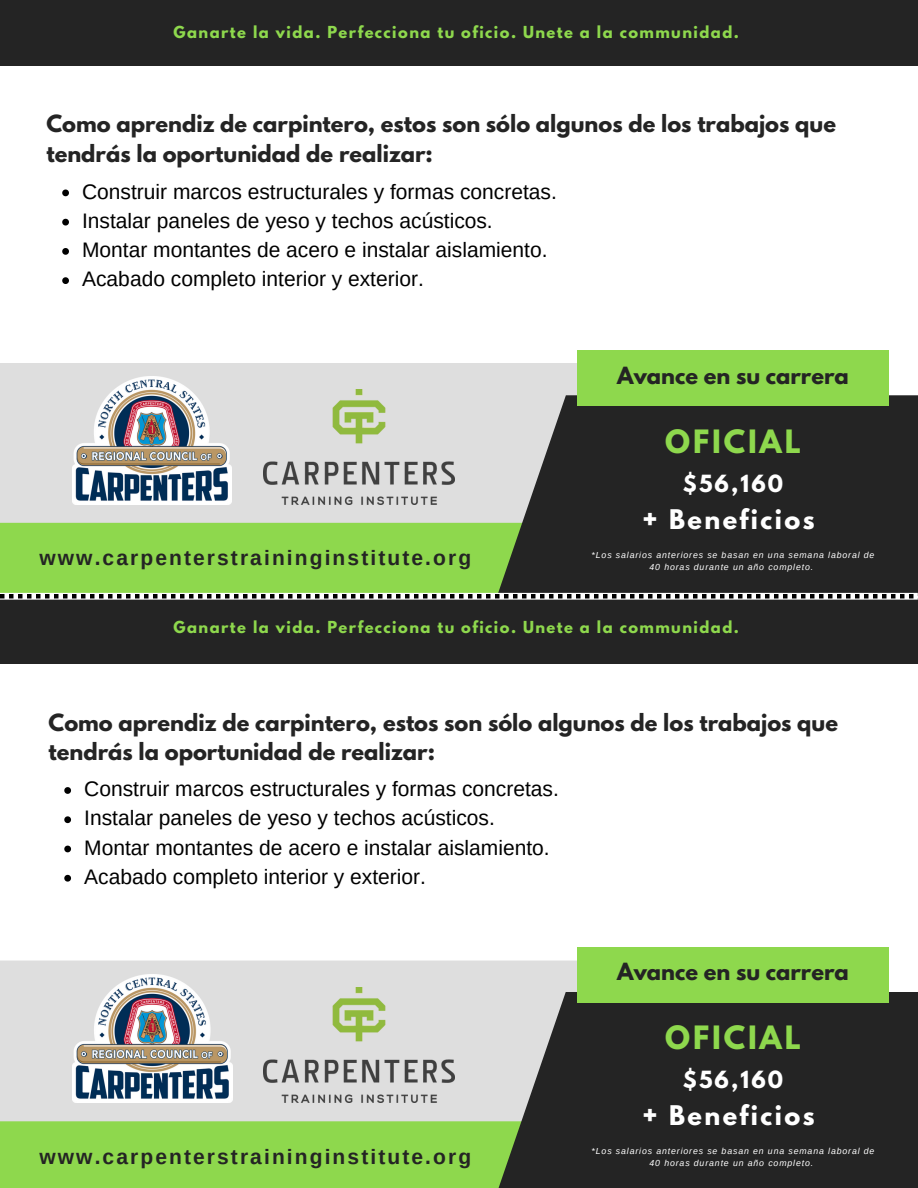
<style>
.page{position:relative;width:918px;height:1188px;background:#fff}
.page>*{position:absolute;margin:0;border:0;box-sizing:border-box;transform-origin:0 0}
.t1{font:700 28.5px "League Spartan";letter-spacing:.1em;color:#8ed84d}
.t2{font:700 24px "League Spartan";letter-spacing:.1em;color:#fff}
.t3{font:21px "Arimo";color:#000}
.t4{font:700 21px/29.2px "League Spartan";color:#242424}
.t5{font:700 21px "Arimo";letter-spacing:.1em;color:#242424}
.t6{font:700 21px "League Spartan";letter-spacing:.1em;color:#fff}
.t7{font:700 14.7px "League Spartan";letter-spacing:.1em;color:#8ed84d}
.t8{font:italic 8.7px/12px "Arimo";letter-spacing:.1em;color:#fff;text-align:center}
</style>
<div class="page">
<div style="left:0;top:363px;width:577px;height:160px;background:#dedede"></div>
<div style="left:0;top:523px;width:497px;height:70px;background:#8ed84d"></div>
<div style="left:0;top:0;width:918px;height:66px;background:#242424"></div>
<div style="left:0;top:961px;width:577px;height:160px;background:#dedede"></div>
<div style="left:0;top:1121px;width:497px;height:67px;background:#8ed84d"></div>
<div style="left:0;top:598px;width:918px;height:66px;background:#242424"></div>
<img style="left:72px;top:974px;width:160px;height:129px">
<img style="left:263px;top:988px;width:192px;height:115px">
<img style="left:72px;top:376px;width:160px;height:128px">
<img style="left:263px;top:390px;width:191px;height:114px">
<svg style="left:62px;top:190px;width:7px;height:6px"></svg>
<svg style="left:62px;top:219px;width:7px;height:7px"></svg>
<svg style="left:62px;top:248px;width:7px;height:7px"></svg>
<svg style="left:62px;top:277px;width:7px;height:7px"></svg>
<svg style="left:64px;top:787px;width:7px;height:7px"></svg>
<svg style="left:64px;top:816px;width:7px;height:7px"></svg>
<svg style="left:64px;top:846px;width:7px;height:6px"></svg>
<svg style="left:64px;top:875px;width:7px;height:7px"></svg>
<svg style="left:497px;top:395px;width:421px;height:198px;background:#333432"></svg>
<div style="left:577px;top:351px;width:312px;height:55px;background:#8ed84d"></div>
<svg style="left:497px;top:992px;width:421px;height:196px;background:#333432"></svg>
<div style="left:577px;top:947px;width:312px;height:55px;background:#8ed84d"></div>
<svg style="left:0;top:593px;width:918px;height:7px"></svg>
<svg style="left:0;top:594px;width:914px;height:4px"></svg>
<p class="t7" style="left:173px;top:25px;width:567px">Ganarte la vida. Perfecciona tu oficio. Unete a la communidad.</p>
<p class="t4" style="left:46px;top:112px;width:791px">Como aprendiz de carpintero, estos son sólo algunos de los trabajos que tendrás la oportunidad de realizar:</p>
<p class="t3" style="left:82px;top:180px;width:476px">Construir marcos estructurales y formas concretas.</p>
<p class="t3" style="left:82px;top:209px;width:412px">Instalar paneles de yeso y techos acústicos.</p>
<p class="t3" style="left:82px;top:238px;width:467px">Montar montantes de acero e instalar aislamiento.</p>
<p class="t3" style="left:82px;top:267px;width:343px">Acabado completo interior y exterior.</p>
<p class="t5" style="left:39px;top:546px;width:433px">www.carpenterstraininginstitute.org</p>
<p class="t4" style="left:617px;top:364px;width:233px">Avance en su carrera</p>
<p class="t1" style="left:665px;top:427px;width:137px">OFICIAL</p>
<p class="t6" style="left:683px;top:473px;width:102px">$56,160</p>
<p class="t2" style="left:643px;top:508px;width:173px">+ Beneficios</p>
<p class="t8" style="left:592px;top:549px;width:284px">*Los salarios anteriores se basan en una semana laboral de<br>40 horas durante un año completo.</p>
<p class="t7" style="left:173px;top:619px;width:567px">Ganarte la vida. Perfecciona tu oficio. Unete a la communidad.</p>
<p class="t4" style="left:49px;top:710px;width:791px">Como aprendiz de carpintero, estos son sólo algunos de los trabajos que tendrás la oportunidad de realizar:</p>
<p class="t3" style="left:84px;top:777px;width:476px">Construir marcos estructurales y formas concretas.</p>
<p class="t3" style="left:84px;top:806px;width:412px">Instalar paneles de yeso y techos acústicos.</p>
<p class="t3" style="left:84px;top:836px;width:467px">Montar montantes de acero e instalar aislamiento.</p>
<p class="t3" style="left:84px;top:865px;width:343px">Acabado completo interior y exterior.</p>
<p class="t5" style="left:39px;top:1145px;width:433px">www.carpenterstraininginstitute.org</p>
<p class="t4" style="left:617px;top:960px;width:233px">Avance en su carrera</p>
<p class="t1" style="left:665px;top:1023px;width:137px">OFICIAL</p>
<p class="t6" style="left:683px;top:1069px;width:102px">$56,160</p>
<p class="t2" style="left:643px;top:1104px;width:173px">+ Beneficios</p>
<p class="t8" style="left:592px;top:1145px;width:284px">*Los salarios anteriores se basan en una semana laboral de<br>40 horas durante un año completo.</p>
</div>
